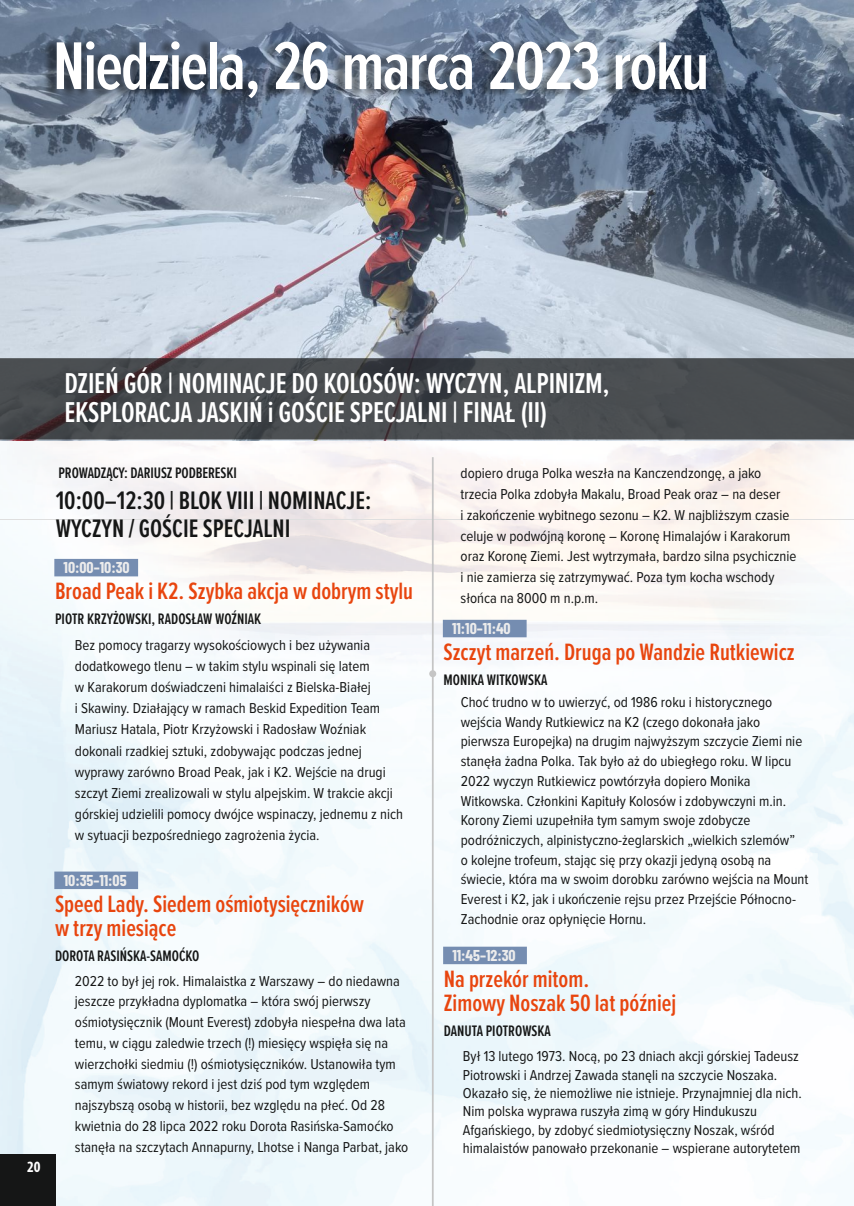
<style>
.page{position:relative;width:854px;height:1206px;background:#fff}
.page>*{position:absolute;margin:0;border:0;box-sizing:border-box;transform-origin:0 0}
.t1{font:600 70px "Proxima Nova Ex Cn";letter-spacing:-.025em;color:#fff}
.t2{font:600 29.75px/29.2px "Proxima Nova Ex Cn";letter-spacing:-.01em;color:#fff}
.t3{font:600 26.25px/27.8px "Proxima Nova Ex Cn";color:#151616}
.t4{font:600 24.5px/24.5px "Proxima Nova Ex Cn";color:#e8450e}
.t5{font:600 15.75px "Proxima Nova Ex Cn";color:#151616}
.t6{font:700 15.75px "Barlow Condensed";color:#ececec}
.t7{font:700 condensed 15.75px "Myriad Pro";color:#fff}
.t8{font:14.88px/20.7px "Proxima Nova Cond";color:#151616}
</style>
<div class="page">
<img style="left:0;top:440px;width:853px;height:765px">
<img style="left:0;top:0;width:853px;height:440px">
<hr style="left:0;top:519px;width:853px;height:1px;background:#dfdfdf">
<div style="left:54px;top:559px;width:84px;height:17px;background:#758db1"></div>
<div style="left:429px;top:670px;width:7px;height:7px;background:#c5c5c5;border-radius:50%"></div>
<div style="left:40px;top:36px;width:666px;height:74px;background:#151616;opacity:.49"></div>
<div style="left:442px;top:620px;width:84px;height:17px;background:#758db1"></div>
<div style="left:54px;top:871px;width:84px;height:18px;background:#758db1"></div>
<div style="left:443px;top:946px;width:83px;height:18px;background:#758db1"></div>
<div style="left:0;top:1154px;width:55px;height:51px;background:#151616"></div>
<hr style="left:432px;top:457px;width:1px;height:748px;background:#c5c5c5">
<svg style="left:0;top:358px;width:853px;height:81px;background:#474a4e"></svg>
<h1 class="t1" style="left:53px;top:34px;width:657px">Niedziela, 26 marca 2023 roku</h1>
<h2 class="t2" style="left:64px;top:370px;width:546px">DZIEŃ GÓR | NOMINACJE DO KOLOSÓW: WYCZYN, ALPINIZM,<br>EKSPLORACJA JASKIŃ i GOŚCIE SPECJALNI | FINAŁ (II)</h2>
<p class="t7" style="left:27px;top:1160px;width:15px">20</p>
<p class="t5" style="left:58px;top:465px;width:180px">PROWADZĄCY: DARIUSZ PODBERESKI</p>
<h3 class="t3" style="left:56px;top:487px;width:317px">10:00–12:30 | BLOK VIII | NOMINACJE:<br>WYCZYN / GOŚCIE SPECJALNI</h3>
<p class="t6" style="left:63px;top:557px;width:68px">10:00–10:30</p>
<h3 class="t4" style="left:55px;top:580px;width:359px">Broad Peak i K2. Szybka akcja w dobrym stylu</h3>
<p class="t5" style="left:55px;top:611px;width:208px">PIOTR KRZYŻOWSKI, RADOSŁAW WOŹNIAK</p>
<p class="t8" style="left:75px;top:635px;width:329px;line-height:21.2px">Bez pomocy tragarzy wysokościowych i bez używania dodatkowego tlenu – w takim stylu wspinali się latem<br>w Karakorum doświadczeni himalaiści z Bielska-Białej<br>i Skawiny. Działający w ramach Beskid Expedition Team Mariusz Hatala, Piotr Krzyżowski i Radosław Woźniak dokonali rzadkiej sztuki, zdobywając podczas jednej wyprawy zarówno Broad Peak, jak i K2. Wejście na drugi szczyt Ziemi zrealizowali w stylu alpejskim. W trakcie akcji górskiej udzielili pomocy dwójce wspinaczy, jednemu z nich w sytuacji bezpośredniego zagrożenia życia.</p>
<p class="t6" style="left:64px;top:870px;width:64px">10:35–11:05</p>
<h3 class="t4" style="left:55px;top:892px;width:310px">Speed Lady. Siedem ośmiotysięczników w trzy miesiące</h3>
<p class="t5" style="left:55px;top:948px;width:146px">DOROTA RASIŃSKA-SAMOĆKO</p>
<p class="t8" style="left:75px;top:971px;width:335px">2022 to był jej rok. Himalaistka z Warszawy – do niedawna jeszcze przykładna dyplomatka – która swój pierwszy ośmiotysięcznik (Mount Everest) zdobyła niespełna dwa lata temu, w ciągu zaledwie trzech (!) miesięcy wspięła się na wierzchołki siedmiu (!) ośmiotysięczników. Ustanowiła tym samym światowy rekord i jest dziś pod tym względem najszybszą osobą w historii, bez względu na płeć. Od 28 kwietnia do 28 lipca 2022 roku Dorota Rasińska-Samoćko stanęła na szczytach Annapurny, Lhotse i Nanga Parbat, jako</p>
<p class="t8" style="left:460px;top:464px;width:337px">dopiero druga Polka weszła na Kanczendzongę, a jako trzecia Polka zdobyła Makalu, Broad Peak oraz – na deser<br>i zakończenie wybitnego sezonu – K2. W najbliższym czasie celuje w podwójną koronę – Koronę Himalajów i Karakorum oraz Koronę Ziemi. Jest wytrzymała, bardzo silna psychicznie i nie zamierza się zatrzymywać. Poza tym kocha wschody słońca na 8000 m n.p.m.</p>
<p class="t6" style="left:452px;top:618px;width:60px">11:10–11:40</p>
<h3 class="t4" style="left:443px;top:640px;width:352px">Szczyt marzeń. Druga po Wandzie Rutkiewicz</h3>
<p class="t5" style="left:443px;top:672px;width:105px">MONIKA WITKOWSKA</p>
<p class="t8" style="left:460px;top:692px;width:349px;line-height:19.8px">Choć trudno w to uwierzyć, od 1986 roku i historycznego wejścia Wandy Rutkiewicz na K2 (czego dokonała jako pierwsza Europejka) na drugim najwyższym szczycie Ziemi nie stanęła żadna Polka. Tak było aż do ubiegłego roku. W lipcu 2022 wyczyn Rutkiewicz powtórzyła dopiero Monika Witkowska. Członkini Kapituły Kolosów i zdobywczyni m.in.<br>Korony Ziemi uzupełniła tym samym swoje zdobycze podróżniczych, alpinistyczno-żeglarskich „wielkich szlemów”<br>o kolejne trofeum, stając się przy okazji jedyną osobą na świecie, która ma w swoim dorobku zarówno wejścia na Mount Everest i K2, jak i ukończenie rejsu przez Przejście Północno-Zachodnie oraz opłynięcie Hornu.</p>
<p class="t6" style="left:452px;top:945px;width:65px">11:45–12:30</p>
<h3 class="t4" style="left:443px;top:967px;width:234px">Na przekór mitom.<br>Zimowy Noszak 50 lat później</h3>
<p class="t5" style="left:443px;top:1023px;width:109px">DANUTA PIOTROWSKA</p>
<p class="t8" style="left:463px;top:1047px;width:340px;line-height:18.2px">Był 13 lutego 1973. Nocą, po 23 dniach akcji górskiej Tadeusz Piotrowski i Andrzej Zawada stanęli na szczycie Noszaka.<br>Okazało się, że niemożliwe nie istnieje. Przynajmniej dla nich.<br>Nim polska wyprawa ruszyła zimą w góry Hindukuszu Afgańskiego, by zdobyć siedmiotysięczny Noszak, wśród himalaistów panowało przekonanie – wspierane autorytetem</p>
</div>
